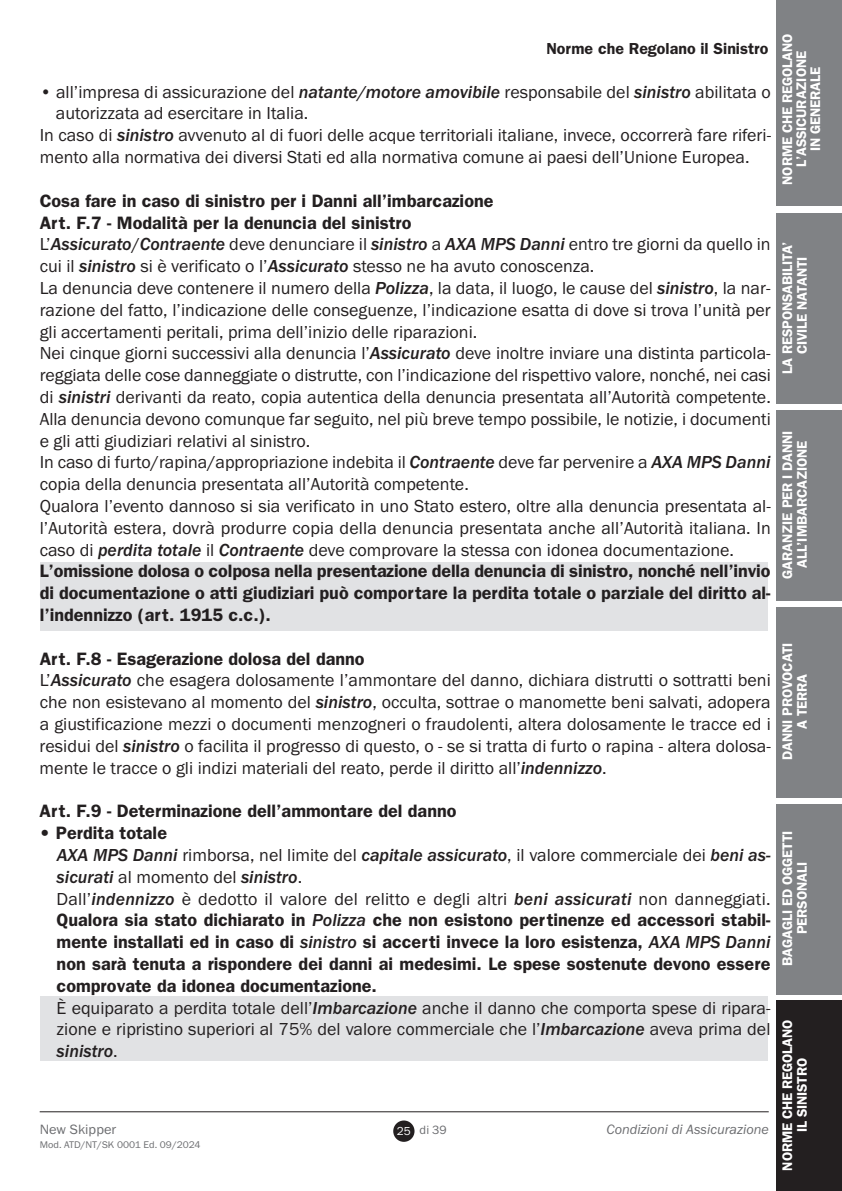
<style>
.page{position:relative;width:842px;height:1191px;background:#fff}
.page>*{position:absolute;margin:0;border:0;box-sizing:border-box;transform-origin:0 0}
.t1{font:18px/21.8px "Franklin Gothic";color:#231f20}
.t2{font:600 18px "Franklin Gothic";color:#231f20}
.t3{font:600 16px "Franklin Gothic";color:#231f20}
.t4{font:600 14px/14.8px "Franklin Gothic";letter-spacing:-.01em;color:#fff;text-align:center}
.t5{font:italic 14px "Franklin Gothic";color:#6c6d70}
.t6{font:14px "Franklin Gothic";color:#6c6d70}
.t7{font:12.4px "Franklin Gothic";color:#6c6d70}
.t8{font:10px "Franklin Gothic";letter-spacing:.005em;color:#6c6d70}
.s1{font-weight:500;font-style:italic}
.s2{font-weight:600}
.s3{font-size:12px;color:#fff}
</style>
<div class="page">
<div style="left:40px;top:996px;width:727px;height:64px;background:#e1e2e4"></div>
<div style="left:40px;top:562px;width:727px;height:68px;background:#e1e2e4"></div>
<hr style="left:40px;top:1111px;width:729px;height:1px;background:#231f20">
<div style="left:393px;top:1120px;width:21px;height:21px;background:#231f20;border-radius:50%"></div>
<div style="left:777px;top:0;width:65px;height:206px;background:#808285"></div>
<div style="left:777px;top:213px;width:65px;height:191px;background:#808285"></div>
<div style="left:777px;top:410px;width:65px;height:190px;background:#808285"></div>
<div style="left:777px;top:607px;width:65px;height:190px;background:#808285"></div>
<div style="left:777px;top:804px;width:65px;height:190px;background:#808285"></div>
<div style="left:777px;top:1001px;width:65px;height:190px;background:#231f20"></div>
<p class="t3" style="left:546px;top:43px;width:224px">Norme che Regolano il Sinistro</p>
<p class="t4" style="left:781px;top:185px;width:153px;line-height:14px;rotate:-90deg">NORME CHE REGOLANO<br>L’ASSICURAZIONE<br>IN GENERALE</p>
<p class="t1" style="left:40px;top:82px;width:733px">• all’impresa di assicurazione del <span class="s1">natante/motore amovibile</span> responsabile del <span class="s1">sinistro</span> abilitata o</p>
<p class="t1" style="left:56px;top:104px;width:254px">autorizzata ad esercitare in Italia.</p>
<p class="t1" style="left:40px;top:126px;width:733px">In caso di <span class="s1">sinistro</span> avvenuto al di fuori delle acque territoriali italiane, invece, occorrerà fare riferi-</p>
<p class="t1" style="left:40px;top:148px;width:711px">mento alla normativa dei diversi Stati ed alla normativa comune ai paesi dell’Unione Europea.</p>
<p class="t1" style="left:40px;top:191px;width:733px"><span class="s2">Cosa fare in caso di sinistro per i Danni all’imbarcazione<br>Art. F.7 - Modalità per la denuncia del sinistro<br></span>L’<span class="s1">Assicurato</span>/<span class="s1">Contraente</span> deve denunciare il <span class="s1">sinistro</span> a <span class="s1">AXA MPS Danni</span> entro tre giorni da quello in cui il <span class="s1">sinistro</span> si è verificato o l’<span class="s1">Assicurato</span> stesso ne ha avuto conoscenza.<br>La denuncia deve contenere il numero della <span class="s1">Polizza</span>, la data, il luogo, le cause del <span class="s1">sinistro</span>, la nar&shy;razione del fatto, l’indicazione delle conseguenze, l’indicazione esatta di dove si trova l’unità per gli accertamenti peritali, prima dell’inizio delle riparazioni.<br>Nei cinque giorni successivi alla denuncia l’<span class="s1">Assicurato</span> deve inoltre inviare una distinta particola&shy;reggiata delle cose danneggiate o distrutte, con l’indicazione del rispettivo valore, nonché, nei casi di <span class="s1">sinistri</span> derivanti da reato, copia autentica della denuncia presentata all’Autorità competente.<br>Alla denuncia devono comunque far seguito, nel più breve tempo possibile, le notizie, i documenti e gli atti giudiziari relativi al sinistro.<br>In caso di furto/rapina/appropriazione indebita il <span class="s1">Contraente</span> deve far pervenire a <span class="s1">AXA MPS Danni </span>copia della denuncia presentata all’Autorità competente.<br>Qualora l’evento dannoso si sia verificato in uno Stato estero, oltre alla denuncia presentata al&shy;l’Autorità estera, dovrà produrre copia della denuncia presentata anche all’Autorità italiana. In caso di <span class="s1">perdita totale</span> il <span class="s1">Contraente</span> deve comprovare la stessa con idonea documentazione.<br><span class="s2">L’omissione dolosa o colposa nella presentazione della denuncia di sinistro, nonché nell’invio di documentazione o atti giudiziari può comportare la perdita totale o parziale del diritto al&shy;l’indennizzo (art. 1915 c.c.).</span></p>
<p class="t1" style="left:40px;top:649px;width:733px"><span class="s2">Art. F.8 - Esagerazione dolosa del danno<br></span>L’<span class="s1">Assicurato</span> che esagera dolosamente l’ammontare del danno, dichiara distrutti o sottratti beni che non esistevano al momento del <span class="s1">sinistro</span>, occulta, sottrae o manomette beni salvati, adopera a giustificazione mezzi o documenti menzogneri o fraudolenti, altera dolosamente le tracce ed i residui del <span class="s1">sinistro</span> o facilita il progresso di questo, o - se si tratta di furto o rapina - altera dolosa&shy;mente le tracce o gli indizi materiali del reato, perde il diritto all’<span class="s1">indennizzo</span>.</p>
<p class="t2" style="left:40px;top:805px;width:418px">Art. F.9 - Determinazione dell’ammontare del danno</p>
<p class="t1" style="left:57px;top:823px;width:715px;text-indent:-17px"><span class="s2">• Perdita totale<br></span><span class="s1">AXA MPS Danni</span> rimborsa, nel limite del <span class="s1">capitale assicurato</span>, il valore commerciale dei <span class="s1">beni as&shy;sicurati</span> al momento del <span class="s1">sinistro</span>.<br>Dall’<span class="s1">indennizzo</span> è dedotto il valore del relitto e degli altri <span class="s1">beni assicurati</span> non danneggiati.<br><span class="s2">Qualora sia stato dichiarato in</span> <span class="s1">Polizza</span> <span class="s2">che non esistono pertinenze ed accessori stabil&shy;mente installati ed in caso di</span> <span class="s1">sinistro</span> <span class="s2">si accerti invece la loro esistenza,</span> <span class="s1">AXA MPS Danni </span><span class="s2">non sarà tenuta a rispondere dei danni ai medesimi. Le spese sostenute devono essere comprovate da idonea documentazione.<br></span>È equiparato a perdita totale dell’<span class="s1">Imbarcazione</span> anche il danno che comporta spese di ripara&shy;zione e ripristino superiori al 75% del valore commerciale che l’<span class="s1">Imbarcazione</span> aveva prima del <span class="s1">sinistro</span>.</p>
<p class="t4" style="left:781px;top:374px;width:134px;rotate:-90deg">LA RESPONSABILITA’<br>CIVILE NATANTI</p>
<p class="t4" style="left:781px;top:578px;width:150px;rotate:-90deg">GARANZIE PER I DANNI<br>ALL’IMBARCAZIONE</p>
<p class="t4" style="left:781px;top:760px;width:119px;rotate:-90deg">DANNI PROVOCATI<br>A TERRA</p>
<p class="t4" style="left:781px;top:966px;width:137px;rotate:-90deg">BAGAGLI ED OGGETTI<br>PERSONALI</p>
<p class="t4" style="left:781px;top:1170px;width:153px;rotate:-90deg">NORME CHE REGOLANO<br>IL SINISTRO</p>
<p class="t6" style="left:40px;top:1124px;width:78px">New Skipper</p>
<p class="t5" style="left:606px;top:1120px;width:164px">Condizioni di Assicurazione</p>
<p class="t8" style="left:40px;top:1141px;width:162px">Mod. ATD/NT/SK 0001 Ed. 09/2024</p>
<p class="t7" style="left:397px;top:1125px;width:51px"><span class="s3">25</span> di 39</p>
</div>
